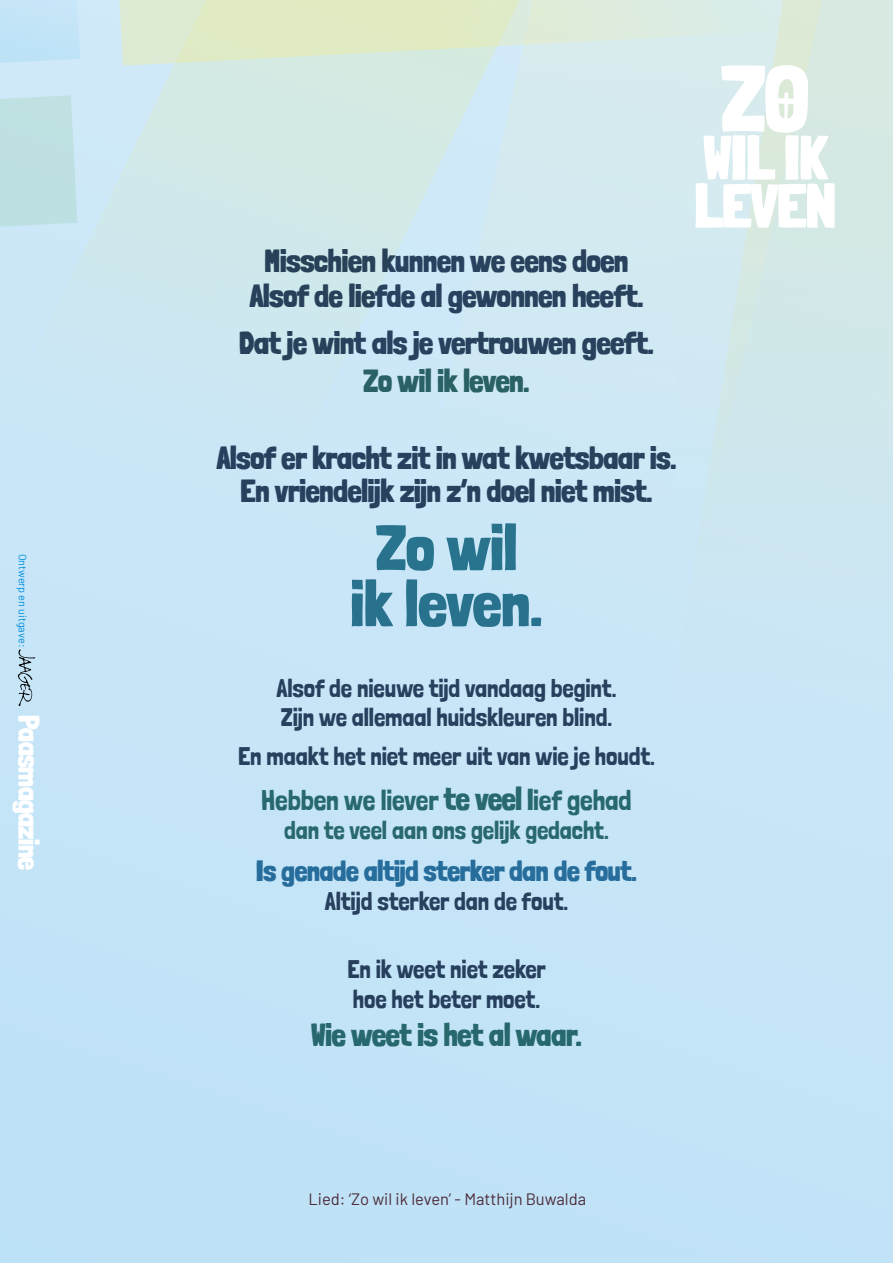
<style>
.page{position:relative;width:893px;height:1263px;background:#c5e4f7}
.page>*{position:absolute;margin:0;border:0;box-sizing:border-box;transform-origin:0 0}
.t1{font:900 93.45px "Londrina Solid";color:#fff}
.t2{font:900 63.45px/56.1px "Londrina Solid";letter-spacing:.005em;color:#347f91;text-align:center}
.t3{font:900 61.8px/48.2px "Londrina Solid";letter-spacing:-.015em;color:#fff}
.t4{font:900 31.35px/35.5px "Londrina Solid";letter-spacing:-.005em;color:#324861;text-align:center}
.t5{font:900 31.35px "Londrina Solid";letter-spacing:-.005em;color:#337571}
.t6{font:900 31.35px "Londrina Solid";letter-spacing:-.005em;color:#346b69}
.t7{font:900 28.95px "Londrina Solid";letter-spacing:-.015em;color:#fff}
.t8{font:900 28.35px "Londrina Solid";letter-spacing:-.005em;color:#337ba1}
.t9{font:28.35px "Londrina Solid";letter-spacing:-.005em;color:#337571}
.t10{font:25.5px/29.5px "Londrina Solid";letter-spacing:-.005em;color:#324861}
.t11{font:25.5px "Londrina Solid";letter-spacing:-.005em;color:#357571}
.t12{font:16.5px "Barlow";color:#4d2d3b}
.t13{font:10.8px "Barlow";color:#009fe3}
.s1{font-weight:900;font-size:31.35px}
.s2{font-weight:900}
</style>
<div class="page">
<svg style="left:0;top:0;width:385px;height:658px"></svg>
<svg style="left:385px;top:66px;width:263px;height:379px;fill:#d1e9f3"></svg>
<svg style="left:648px;top:66px;width:245px;height:443px;fill:#d2e8ed"></svg>
<svg style="left:18px;top:649px;width:17px;height:57px"></svg>
<svg style="left:775px;top:92px;width:20px;height:32px"></svg>
<svg style="left:0;top:0;width:80px;height:66px"></svg>
<svg style="left:117px;top:0;width:776px;height:66px;background:#dbead7"></svg>
<svg style="left:0;top:95px;width:77px;height:134px;background:#bfe0e3"></svg>
<p class="t13" style="left:31px;top:554px;width:95px;rotate:90deg">Ontwerp en uitgave:</p>
<p class="t7" style="left:46px;top:715px;width:157px;rotate:90deg">Paasmagazine</p>
<p class="t4" style="left:250px;top:243px;width:395px">Misschien kunnen we eens doen<br>Alsof de liefde al gewonnen heeft.</p>
<p class="t4" style="left:239px;top:325px;width:416px">Dat je wint als je vertrouwen geeft.</p>
<p class="t6" style="left:364px;top:363px;width:167px">Zo wil ik leven.</p>
<h1 class="t1" style="left:721px;top:43px;width:89px">ZO</h1>
<h3 class="t3" style="left:694px;top:133px;width:144px">WIL IK<br>LEVEN</h3>
<p class="t4" style="left:217px;top:442px;width:461px;line-height:32.5px">Alsof er kracht zit in wat kwetsbaar is.<br>En vriendelijk zijn z’n doel niet mist.</p>
<h2 class="t2" style="left:351px;top:519px;width:193px">Zo wil ik leven.</h2>
<p class="t10" style="left:276px;top:673px;width:341px">Alsof de nieuwe tijd vandaag begint.<br>Zijn we allemaal huidskleuren blind.</p>
<p class="t10" style="left:238px;top:741px;width:418px">En maakt het niet meer uit van wie je houdt.</p>
<p class="t9" style="left:261px;top:783px;width:372px">Hebben we liever <span class="s1">te veel</span> <span class="s2">l</span>ief gehad</p>
<p class="t11" style="left:284px;top:815px;width:326px">dan te veel aan ons gelijk gedacht.</p>
<p class="t8" style="left:256px;top:854px;width:382px">Is genade altijd sterker dan de fout.</p>
<p class="t10" style="left:325px;top:886px;width:245px">Altijd sterker dan de fout.</p>
<p class="t10" style="left:347px;top:954px;width:200px">En ik weet niet zeker hoe het beter moet.</p>
<p class="t5" style="left:311px;top:1017px;width:272px">Wie weet is het al waar.</p>
<p class="t12" style="left:308px;top:1187px;width:279px">Lied: ‘Zo wil ik leven’ - Matthijn Buwalda</p>
</div>
